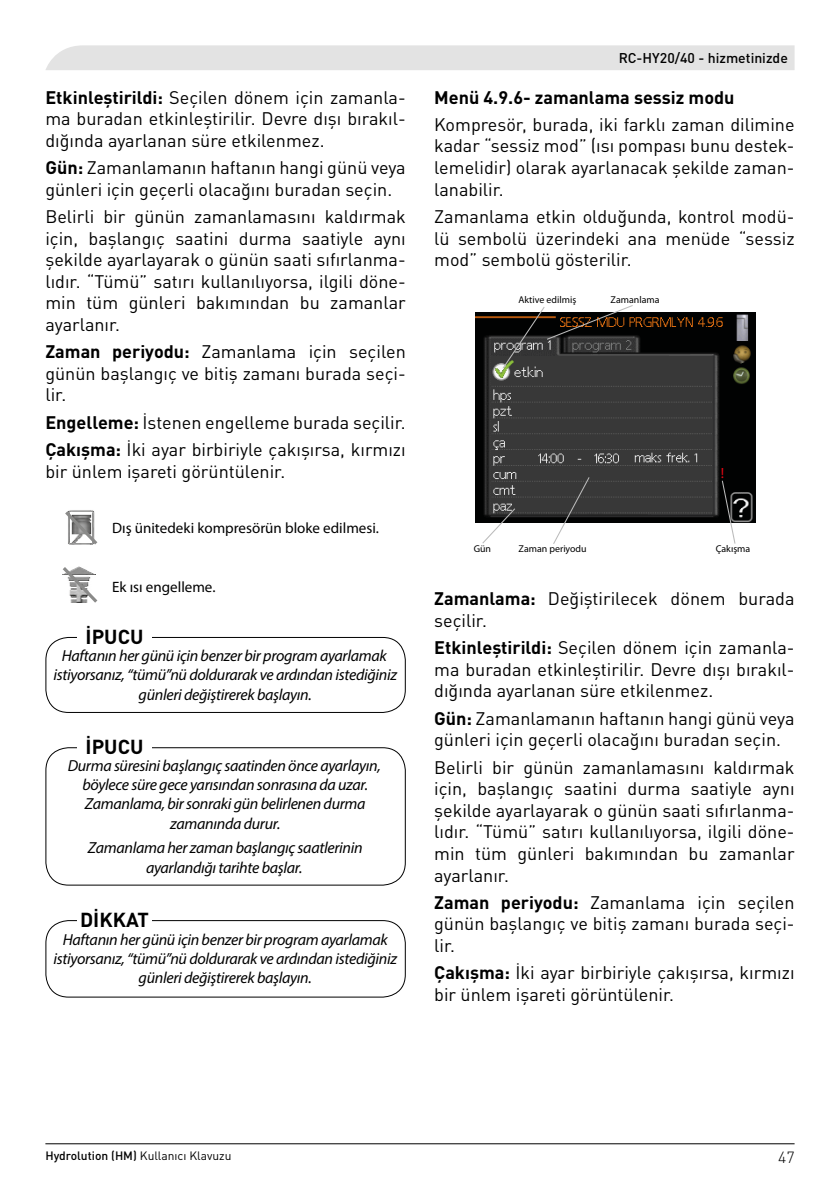
<style>
.page{position:relative;width:840px;height:1191px;background:#fff}
.page>*{position:absolute;margin:0;border:0;box-sizing:border-box;transform-origin:0 0}
.t1{font:700 20px "DIN Pro";color:#000}
.t2{font:18px/21.6px "DIN Pro";color:#000;text-align:justify}
.t3{font:700 18px "DIN Pro";color:#000}
.t4{font:italic 16px/19.2px "Myriad Pro";letter-spacing:-.02em;color:#000;text-align:center}
.t5{font:300 16px "DIN Pro";color:#000}
.t6{font:15px "Myriad Pro";color:#000}
.t7{font:14.8px "Myriad Pro";color:#e30613}
.t8{font:500 14px "DIN Pro";color:#000}
.t9{font:12px "DIN Pro";color:#000}
.t10{font:9.8px "Myriad Pro";color:#000}
.s1{font-weight:700}
.s2{font-weight:500}
</style>
<div class="page">
<hr style="left:45px;top:1143px;width:749px;height:1px;background:#000">
<div style="left:45px;top:45px;width:749px;height:25px;background:#e3e3e3"></div>
<img style="left:68px;top:510px;width:26px;height:35px">
<svg style="left:65px;top:511px;width:32px;height:33px"></svg>
<svg style="left:63px;top:567px;width:34px;height:35px"></svg>
<div style="left:45px;top:637px;width:360px;height:76px;border:1px solid #000;border-radius:23px"></div>
<div style="left:77px;top:628px;width:75px;height:18px;background:#fff"></div>
<div style="left:45px;top:747px;width:360px;height:138px;border:1px solid #000;border-radius:23px"></div>
<div style="left:77px;top:738px;width:75px;height:18px;background:#fff"></div>
<div style="left:45px;top:920px;width:360px;height:77px;border:1px solid #000;border-radius:23px"></div>
<div style="left:77px;top:910px;width:75px;height:19px;background:#fff"></div>
<img style="left:475px;top:312px;width:280px;height:210px">
<svg style="left:502px;top:305px;width:130px;height:64px;background:#46433f"></svg>
<svg style="left:482px;top:508px;width:33px;height:35px"></svg>
<svg style="left:552px;top:477px;width:37px;height:67px"></svg>
<svg style="left:721px;top:480px;width:14px;height:64px"></svg>
<p class="t2" style="left:45px;top:84px;width:362px"><span class="s1">Etkinleştirildi:</span> Seçilen dönem için zamanla&shy;ma buradan etkinleştirilir. Devre dışı bırakıl&shy;dığında ayarlanan süre etkilenmez.</p>
<p class="t2" style="left:45px;top:155px;width:362px"><span class="s1">Gün:</span> Zamanlamanın haftanın hangi günü veya günleri için geçerli olacağını buradan seçin.</p>
<p class="t2" style="left:45px;top:204px;width:362px">Belirli bir günün zamanlamasını kaldırmak için, başlangıç saatini durma saatiyle aynı şekilde ayarlayarak o günün saati sıfırlanma&shy;lıdır. “Tümü” satırı kullanılıyorsa, ilgili döne&shy;min tüm günleri bakımından bu zamanlar ayarlanır.</p>
<p class="t2" style="left:45px;top:339px;width:362px"><span class="s1">Zaman periyodu:</span> Zamanlama için seçilen günün başlangıç ve bitiş zamanı burada seçi&shy;lir.</p>
<p class="t2" style="left:45px;top:407px;width:362px;line-height:27.2px"><span class="s1">Engelleme:</span> İstenen engelleme burada seçilir.<br><span class="s1">Çakışma:</span> İki ayar birbiriyle çakışırsa, kırmızı</p>
<p class="t2" style="left:45px;top:458px;width:241px">bir ünlem işareti görüntülenir.</p>
<p class="t6" style="left:112px;top:518px;width:268px">Dış ünitedeki kompresörün bloke edilmesi.</p>
<p class="t6" style="left:112px;top:577px;width:105px">Ek ısı engelleme.</p>
<p class="t1" style="left:86px;top:620px;width:59px">İPUCU</p>
<p class="t4" style="left:53px;top:646px;width:345px">Haftanın her günü için benzer bir program ayarlamak istiyorsanız, “tümü”nü doldurarak ve ardından istediğiniz günleri değiştirerek başlayın.</p>
<p class="t1" style="left:86px;top:730px;width:59px">İPUCU</p>
<p class="t4" style="left:68px;top:755px;width:314px">Durma süresini başlangıç saatinden önce ayarlayın, böylece süre gece yarısından sonrasına da uzar.<br>Zamanlama, bir sonraki gün belirlenen durma zamanında durur.</p>
<p class="t4" style="left:88px;top:838px;width:276px">Zamanlama her zaman başlangıç saatlerinin ayarlandığı tarihte başlar.</p>
<p class="t1" style="left:80px;top:903px;width:70px">DİKKAT</p>
<p class="t4" style="left:53px;top:929px;width:345px">Haftanın her günü için benzer bir program ayarlamak istiyorsanız, “tümü”nü doldurarak ve ardından istediğiniz günleri değiştirerek başlayın.</p>
<p class="t8" style="left:618px;top:46px;width:171px">RC-HY20/40 - hizmetinizde</p>
<p class="t3" style="left:434px;top:82px;width:302px">Menü 4.9.6- zamanlama sessiz modu</p>
<p class="t2" style="left:434px;top:112px;width:362px">Kompresör, burada, iki farklı zaman dilimine kadar “sessiz mod” (ısı pompası bunu destek&shy;lemelidir) olarak ayarlanacak şekilde zaman&shy;lanabilir.</p>
<p class="t2" style="left:434px;top:204px;width:362px">Zamanlama etkin olduğunda, kontrol modü&shy;lü sembolü üzerindeki ana menüde “sessiz mod” sembolü gösterilir.</p>
<p class="t10" style="left:518px;top:293px;width:59px">Aktive edilmiş</p>
<p class="t10" style="left:610px;top:293px;width:50px">Zamanlama</p>
<p class="t7" style="left:720px;top:464px;width:5px">!</p>
<p class="t10" style="left:473px;top:543px;width:19px">Gün</p>
<p class="t10" style="left:518px;top:543px;width:69px">Zaman periyodu</p>
<p class="t10" style="left:715px;top:543px;width:36px">Çakışma</p>
<p class="t2" style="left:434px;top:586px;width:361px"><span class="s1">Zamanlama:</span> Değiştirilecek dönem burada seçilir.</p>
<p class="t2" style="left:434px;top:635px;width:362px"><span class="s1">Etkinleştirildi:</span> Seçilen dönem için zamanla&shy;ma buradan etkinleştirilir. Devre dışı bırakıl&shy;dığında ayarlanan süre etkilenmez.</p>
<p class="t2" style="left:434px;top:705px;width:362px"><span class="s1">Gün:</span> Zamanlamanın haftanın hangi günü veya günleri için geçerli olacağını buradan seçin.</p>
<p class="t2" style="left:434px;top:754px;width:362px">Belirli bir günün zamanlamasını kaldırmak için, başlangıç saatini durma saatiyle aynı şekilde ayarlayarak o günün saati sıfırlanma&shy;lıdır. “Tümü” satırı kullanılıyorsa, ilgili döne&shy;min tüm günleri bakımından bu zamanlar ayarlanır.</p>
<p class="t2" style="left:434px;top:889px;width:362px"><span class="s1">Zaman periyodu:</span> Zamanlama için seçilen günün başlangıç ve bitiş zamanı burada seçi&shy;lir.</p>
<p class="t2" style="left:434px;top:960px;width:361px"><span class="s1">Çakışma:</span> İki ayar birbiriyle çakışırsa, kırmızı bir ünlem işareti görüntülenir.</p>
<p class="t9" style="left:45px;top:1146px;width:187px"><span class="s2">Hydrolution (HM)</span> Kullanıcı Klavuzu</p>
<p class="t5" style="left:777px;top:1144px;width:18px">47</p>
</div>
